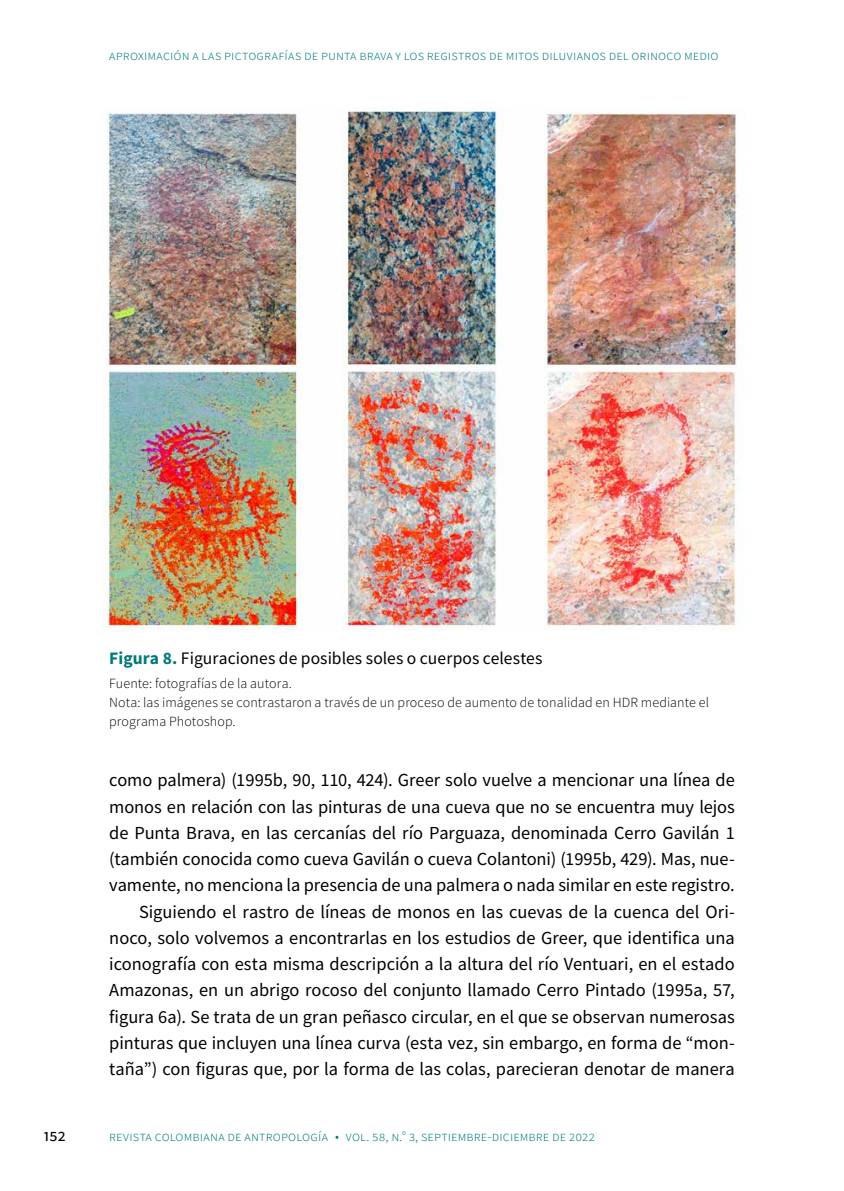
<style>
.page{position:relative;width:844px;height:1191px;background:#fff}
.page>*{position:absolute;margin:0;border:0;box-sizing:border-box;transform-origin:0 0}
.t1{font:18.38px/26.2px "Source Sans Pro";color:#000;text-align:right}
.t2{font:17.5px "Source Sans Pro";letter-spacing:.005em;color:#000}
.t3{font:300 14px "Source Sans Pro";letter-spacing:.01em;color:#007979}
.t4{font:300 14px/19.2px "Source Sans Pro";letter-spacing:.01em;color:#000}
.s1{font-weight:700;color:#007979}
</style>
<div class="page">
<img style="left:103px;top:107px;width:641px;height:523px">
<p class="t3" style="left:109px;top:47px;width:8px">APRO</p>
<p class="t3" style="left:138px;top:47px;width:13px">XIMACI</p>
<p class="t3" style="left:173px;top:47px;width:59px">ÓNALAS PICTOGRA</p>
<p class="t3" style="left:278px;top:47px;width:89px">FÍAS DE PUNTA BRAVA</p>
<p class="t3" style="left:395px;top:47px;width:39px">Y LOS REGISTROS</p>
<p class="t3" style="left:489px;top:47px;width:25px">DE MITOS</p>
<p class="t3" style="left:541px;top:47px;width:33px">DILUVIANOS</p>
<p class="t3" style="left:608px;top:47px;width:31px">DEL ORINOCO</p>
<p class="t3" style="left:684px;top:47px;width:8px">MEDIO</p>
<p class="t2" style="left:43px;top:1124px;width:24px">152</p>
<p class="t2" style="left:109px;top:647px;width:434px"><span class="s1">Figura 8.</span> Figuraciones de posibles soles o cuerpos celestes</p>
<p class="t4" style="left:109px;top:673px;width:601px">Fuente: fotografías de la autora.<br>Nota: las imágenes se contrastaron a través de un proceso de aumento de tonalidad en HDR mediante el programa Photoshop.</p>
<p class="t1" style="left:109px;top:767px;width:627px">como palmera) (1995b, 90, 110, 424). Greer solo vuelve a mencionar una línea de monos en relación con las pinturas de una cueva que no se encuentra muy lejos de Punta Brava, en las cercanías del río Parguaza, denominada Cerro Gavilán 1 (también conocida como cueva Gavilán o cueva Colantoni) (1995b, 429). Mas, nue&shy;vamente, no menciona la presencia de una palmera o nada similar en este registro.<br>Siguiendo el rastro de líneas de monos en las cuevas de la cuenca del Ori&shy;noco, solo volvemos a encontrarlas en los estudios de Greer, que identifica una iconografía con esta misma descripción a la altura del río Ventuari, en el estado Amazonas, en un abrigo rocoso del conjunto llamado Cerro Pintado (1995a, 57, figura 6a). Se trata de un gran peñasco circular, en el que se observan numerosas pinturas que incluyen una línea curva (esta vez, sin embargo, en forma de “mon&shy;taña”) con figuras que, por la forma de las colas, parecieran denotar de manera</p>
<p class="t3" style="left:109px;top:1128px;width:320px">revista colombiana de antropología • Vol. 58, N .° 3, SEPTIEMBRE</p>
<p class="t3" style="left:487px;top:1128px;width:12px">-DICIEMBRE</p>
<p class="t3" style="left:552px;top:1128px;width:44px">de 2022</p>
</div>
